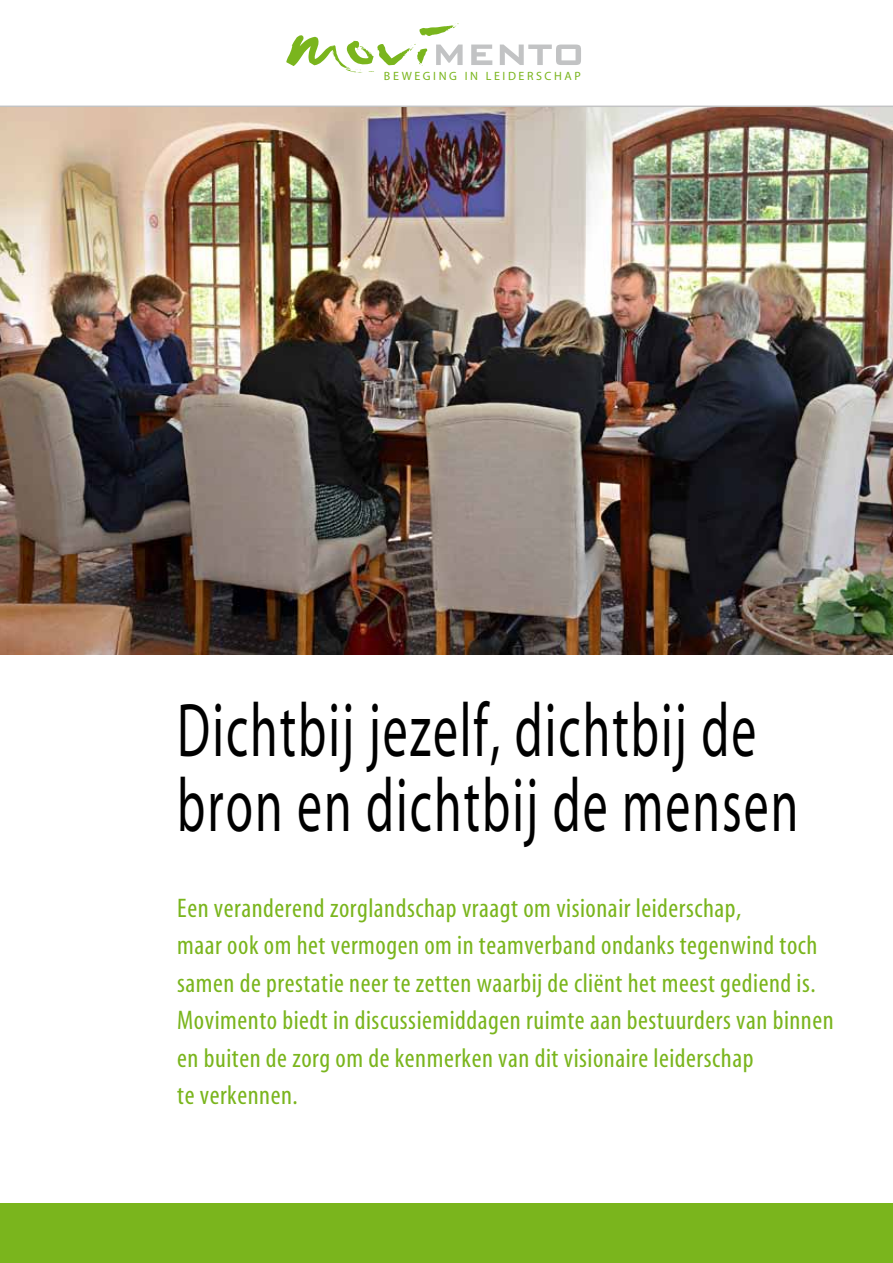
<style>
.page{position:relative;width:893px;height:1263px;background:#fff}
.page>*{position:absolute;margin:0;border:0;box-sizing:border-box;transform-origin:0 0}
.t1{font:76.5px/75px "Myriad MM 400 600";letter-spacing:.04em;color:#000;scale:.65 1}
.t2{font:27px/37.5px "Myriad MM 400 300";letter-spacing:.02em;color:#7ab51d}
.t3{font:12px "Myriad";letter-spacing:.215em;color:#7ab51d}
</style>
<div class="page">
<svg style="left:471px;top:45px;width:21px;height:20px"></svg>
<svg style="left:500px;top:45px;width:81px;height:20px"></svg>
<svg style="left:286px;top:23px;width:177px;height:50px"></svg>
<img style="left:0;top:107px;width:893px;height:548px">
<hr style="left:0;top:106px;width:893px;height:1px;background:#c2c3c4">
<div style="left:0;top:1203px;width:893px;height:60px;background:#7ab51d"></div>
<p class="t3" style="left:384px;top:70px;width:198px">BEWEGING IN LEIDERSCHAP</p>
<h1 class="t1" style="left:177px;top:697px;width:957px">Dichtbij jezelf, dichtbij de bron en dichtbij de mensen</h1>
<p class="t2" style="left:177px;top:890px;width:658px">Een veranderend zorglandschap vraagt om visionair leiderschap,<br>maar ook om het vermogen om in teamverband ondanks tegenwind toch samen de prestatie neer te zetten waarbij de cliënt het meest gediend is.<br>Movimento biedt in discussiemiddagen ruimte aan bestuurders van binnen en buiten de zorg om de kenmerken van dit visionaire leiderschap<br>te verkennen.</p>
</div>
